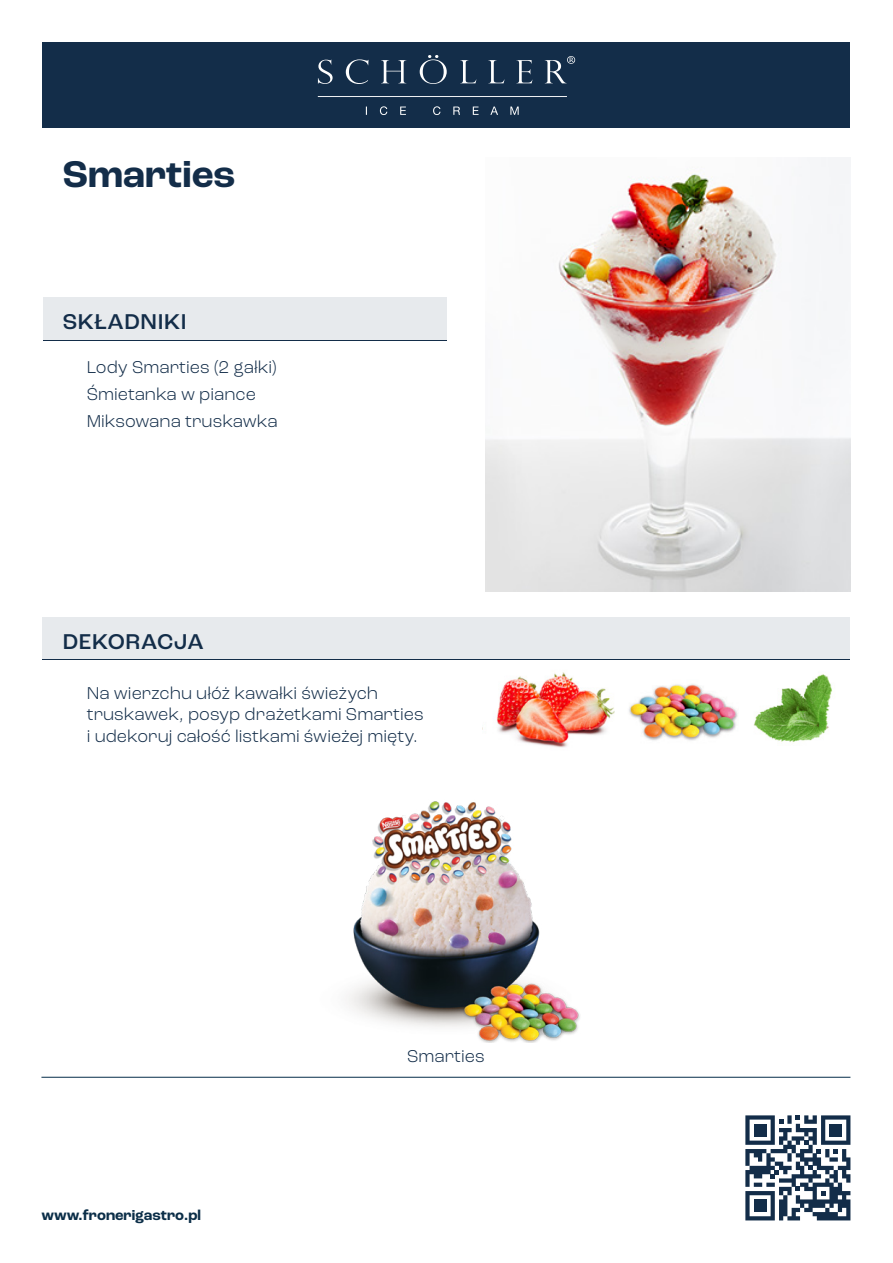
<style>
.page{position:relative;width:893px;height:1263px;background:#fff}
.page>*{position:absolute;margin:0;border:0;box-sizing:border-box;transform-origin:0 0}
.t1{font:700 39px "Roc Grotesk";color:#132d49}
.t2{font:500 22.5px "Roc Grotesk";letter-spacing:.03em;color:#132d49}
.t3{font:300 18px/27px "Roc Grotesk";color:#132d49}
.t4{font:700 15px "Roc Grotesk";color:#0b2e48}
</style>
<div class="page">
<img style="left:486px;top:157px;width:364px;height:434px">
<img style="left:348px;top:801px;width:232px;height:241px">
<div style="left:43px;top:298px;width:403px;height:42px;background:#e7eaed"></div>
<div style="left:43px;top:617px;width:807px;height:43px;background:#e7eaed"></div>
<hr style="left:43px;top:340px;width:403px;height:1px;background:#132d49">
<hr style="left:43px;top:659px;width:807px;height:1px;background:#132d49">
<hr style="left:41px;top:1077px;width:809px;height:1px;background:#042c48">
<img style="left:496px;top:672px;width:119px;height:76px">
<img style="left:754px;top:674px;width:78px;height:68px">
<img style="left:629px;top:684px;width:109px;height:57px">
<div style="left:43px;top:43px;width:807px;height:85px;background:#132d49"></div>
<svg style="left:745px;top:1115px;width:105px;height:105px"></svg>
<svg style="left:318px;top:55px;width:257px;height:60px"></svg>
<h1 class="t1" style="left:63px;top:150px;width:174px">Smarties</h1>
<p class="t2" style="left:63px;top:307px;width:126px">SKŁADNIKI</p>
<p class="t3" style="left:87px;top:353px;width:192px">Lody Smarties (2 gałki)<br>Śmietanka w piance<br>Miksowana truskawka</p>
<p class="t2" style="left:63px;top:628px;width:143px">DEKORACJA</p>
<p class="t3" style="left:87px;top:682px;width:338px;line-height:21.6px">Na wierzchu ułóż kawałki świeżych truskawek, posyp drażetkami Smarties i udekoruj całość listkami świeżej mięty.</p>
<p class="t4" style="left:41px;top:1206px;width:161px">www.fronerigastro.pl</p>
<p class="t3" style="left:407px;top:1042px;width:79px">Smarties</p>
</div>
